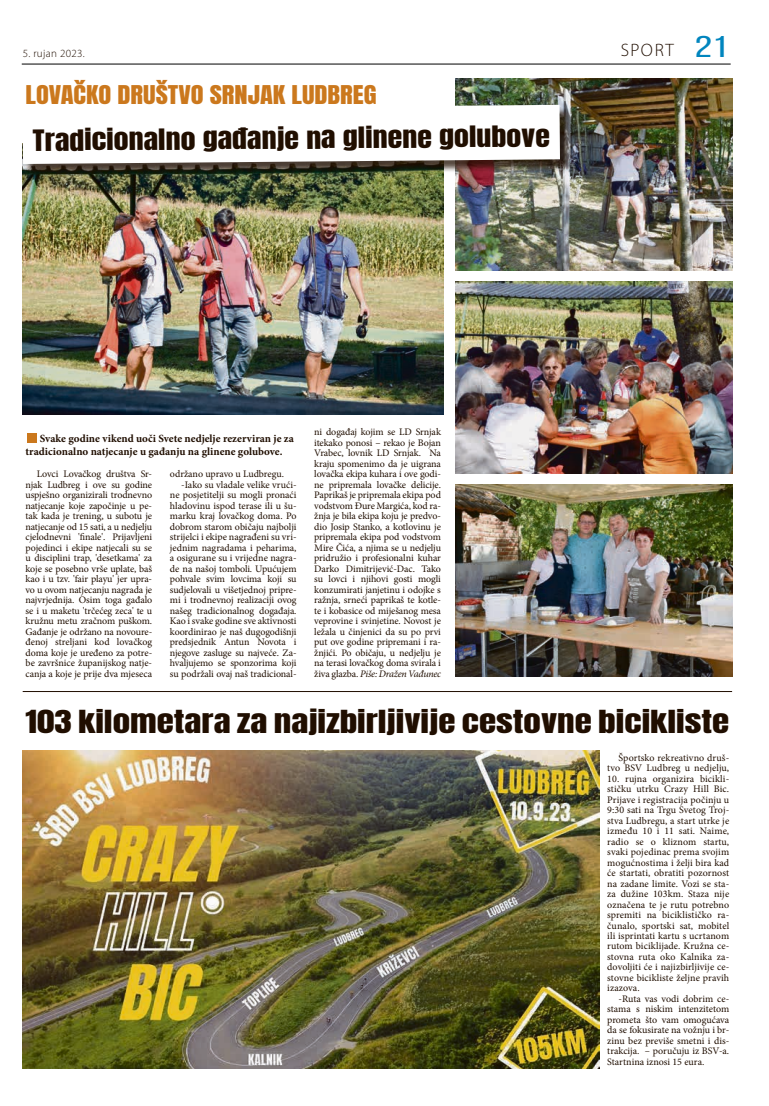
<style>
.page{position:relative;width:769px;height:1106px;background:#fff}
.page>*{position:absolute;margin:0;border:0;box-sizing:border-box;transform-origin:0 0}
.t1{font:27px "Anton";color:#200e00;scale:1.3 1}
.t2{font:25px "Anton";color:#200e00;scale:1.2 1}
.t3{font:22px "Anton";color:#cb781d;scale:1.2 1}
.t4{font:300 18px "Myriad Pro";letter-spacing:.09em;color:#200e00}
.t5{font:700 11px/13px "Minion Pro";color:#200e00}
.t6{font:300 11px "Myriad Pro";letter-spacing:.03em;color:#200e00}
.t7{font:10px/10.5px "Minion Pro";letter-spacing:-.005em;color:#200e00;text-align:justify}
.s1{font-family:"Bebas Neue";font-weight:400;font-size:30px;color:#0085be}
.s2{font-style:italic}
</style>
<div class="page">
<hr style="left:22px;top:64px;width:708px;height:1px;background:#000">
<img style="left:23px;top:750px;width:576px;height:318px">
<hr style="left:23px;top:691px;width:708px;height:1px;background:#200e00">
<img style="left:23px;top:164px;width:420px;height:250px">
<div style="left:27px;top:433px;width:10px;height:10px;background:#cb781d"></div>
<img style="left:455px;top:79px;width:276px;height:191px">
<img style="left:455px;top:282px;width:276px;height:191px">
<img style="left:455px;top:485px;width:276px;height:191px">
<div style="left:24px;top:106px;width:548px;height:70px;background:#200e00;opacity:.75"></div>
<svg style="left:24px;top:105px;width:535px;height:59px"></svg>
<p class="t6" style="left:23px;top:47px;width:64px">5. rujan 2023.</p>
<h3 class="t3" style="left:26px;top:83px;width:294px">LOVAČKO DRUŠTVO SRNJAK LUDBREG</h3>
<h2 class="t2" style="left:32px;top:130px;width:432px;rotate:-1deg">Tradicionalno gađanje na glinene golubove</h2>
<h3 class="t4" style="left:620px;top:40px;width:108px">SPORT <span class="s1">21</span></h3>
<p class="t5" style="left:26px;top:431px;width:270px;text-indent:14px">Svake godine vikend uoči Svete nedjelje rezerviran je za tradicionalno natjecanje u gađanju na glinene golubove.</p>
<p class="t7" style="left:26px;top:469px;width:128px;text-indent:11px">Lovci Lovačkog društva Sr&shy;njak Ludbreg i ove su godine uspješno organizirali trodnevno natjecanje koje započinje u pe&shy;tak kada je trening, u subotu je natjecanje od 15 sati, a u nedjelju cjelodnevni 'finale'. Prijavljeni pojedinci i ekipe natjecali su se u disciplini trap, 'desetkama' za koje se posebno vrše uplate, baš kao i u tzv. 'fair playu' jer upra&shy;vo u ovom natjecanju nagrada je najvrjednija. Osim toga gađalo se i u maketu 'trčećeg zeca' te u kružnu metu zračnom puškom.<br>Gađanje je održano na novoure&shy;đenoj streljani kod lovačkog doma koje je uređeno za potre&shy;be završnice županijskog natje&shy;canja a koje je prije dva mjeseca</p>
<p class="t7" style="left:170px;top:469px;width:115px">održano upravo u Ludbregu.</p>
<p class="t7" style="left:181px;top:479px;width:117px">-Iako su vladale velike vrući-</p>
<p class="t7" style="left:170px;top:490px;width:128px">ne posjetitelji su mogli pronaći</p>
<p class="t7" style="left:170px;top:500px;width:128px">hladovinu ispod terase ili u šu-</p>
<p class="t7" style="left:170px;top:511px;width:128px">marku kraj lovačkog doma. Po</p>
<p class="t7" style="left:170px;top:521px;width:128px">dobrom starom običaju najbolji</p>
<p class="t7" style="left:170px;top:532px;width:128px">strijelci i ekipe nagrađeni su vri-</p>
<p class="t7" style="left:170px;top:542px;width:128px">jednim nagradama i peharima,</p>
<p class="t7" style="left:170px;top:553px;width:128px">a osigurane su i vrijedne nagra-</p>
<p class="t7" style="left:170px;top:563px;width:128px">de na našoj tomboli. Upućujem</p>
<p class="t7" style="left:170px;top:574px;width:128px">pohvale svim lovcima koji su</p>
<p class="t7" style="left:170px;top:584px;width:128px">sudjelovali u višetjednoj pripre-</p>
<p class="t7" style="left:170px;top:595px;width:128px">mi i trodnevnoj realizaciji ovog</p>
<p class="t7" style="left:170px;top:605px;width:128px">našeg tradicionalnog događaja.</p>
<p class="t7" style="left:170px;top:616px;width:128px">Kao i svake godine sve aktivnosti</p>
<p class="t7" style="left:170px;top:626px;width:128px">koordinirao je naš dugogodišnji</p>
<p class="t7" style="left:170px;top:637px;width:128px">predsjednik Antun Novota i</p>
<p class="t7" style="left:170px;top:647px;width:128px">njegove zasluge su najveće. Za-</p>
<p class="t7" style="left:170px;top:658px;width:128px">hvaljujemo se sponzorima koji</p>
<p class="t7" style="left:170px;top:668px;width:128px">su podržali ovaj naš tradicional-</p>
<p class="t7" style="left:314px;top:427px;width:128px">ni događaj kojim se LD Srnjak itekako ponosi – rekao je Bojan Vrabec, lovnik LD Srnjak. Na kraju spomenimo da je uigrana lovačka ekipa kuhara i ove godi&shy;ne pripremala lovačke delicije.<br>Paprikaš je pripremala ekipa pod vodstvom Đure Margića, kod ra&shy;žnja je bila ekipa koju je predvo&shy;dio Josip Stanko, a kotlovinu je pripremala ekipa pod vodstvom Mire Čića, a njima se u nedjelju pridružio i profesionalni kuhar Darko Dimitrijević-Dac. Tako su lovci i njihovi gosti mogli konzumirati janjetinu i odojke s ražnja, srneći paprikaš te kotle&shy;te i kobasice od miješanog mesa veprovine i svinjetine. Novost je ležala u činjenici da su po prvi put ove godine pripremani i ra&shy;žnjići. Po običaju, u nedjelju je na terasi lovačkog doma svirala i živa glazba. <span class="s2">Piše: Dražen Vađunec</span></p>
<h1 class="t1" style="left:26px;top:707px;width:542px">103 kilometara za najizbirljivije cestovne bicikliste</h1>
<p class="t7" style="left:607px;top:752px;width:123px;text-align:right">Športsko rekreativno druš&shy;tvo BSV Ludbreg u nedjelju,</p>
<p class="t7" style="left:607px;top:773px;width:123px">10. rujna organizira bicikli&shy;stičku utrku Crazy Hill Bic.<br>Prijave i registracija počinju u 9:30 sati na Trgu Svetog Troj&shy;stva Ludbregu, a start utrke je između 10 i 11 sati. Naime, radio se o kliznom startu, svaki pojedinac prema svojim mogućnostima i želji bira kad će startati, obratiti pozornost na zadane limite. Vozi se sta&shy;za dužine 103km. Staza nije označena te je rutu potrebno spremiti na biciklističko ra&shy;čunalo, sportski sat, mobitel ili isprintati kartu s ucrtanom rutom biciklijade. Kružna ce&shy;stovna ruta oko Kalnika za&shy;dovoljiti će i najizbirljivije ce&shy;stovne bicikliste željne pravih izazova.</p>
<p class="t7" style="left:607px;top:993px;width:123px;text-indent:11px">-Ruta vas vodi dobrim ce&shy;stama s niskim intenzitetom prometa što vam omogućava da se fokusirate na vožnju i br&shy;zinu bez previše smetni i dis&shy;trakcija. – poručuju iz BSV-a.<br>Startnina iznosi 15 eura.</p>
</div>
